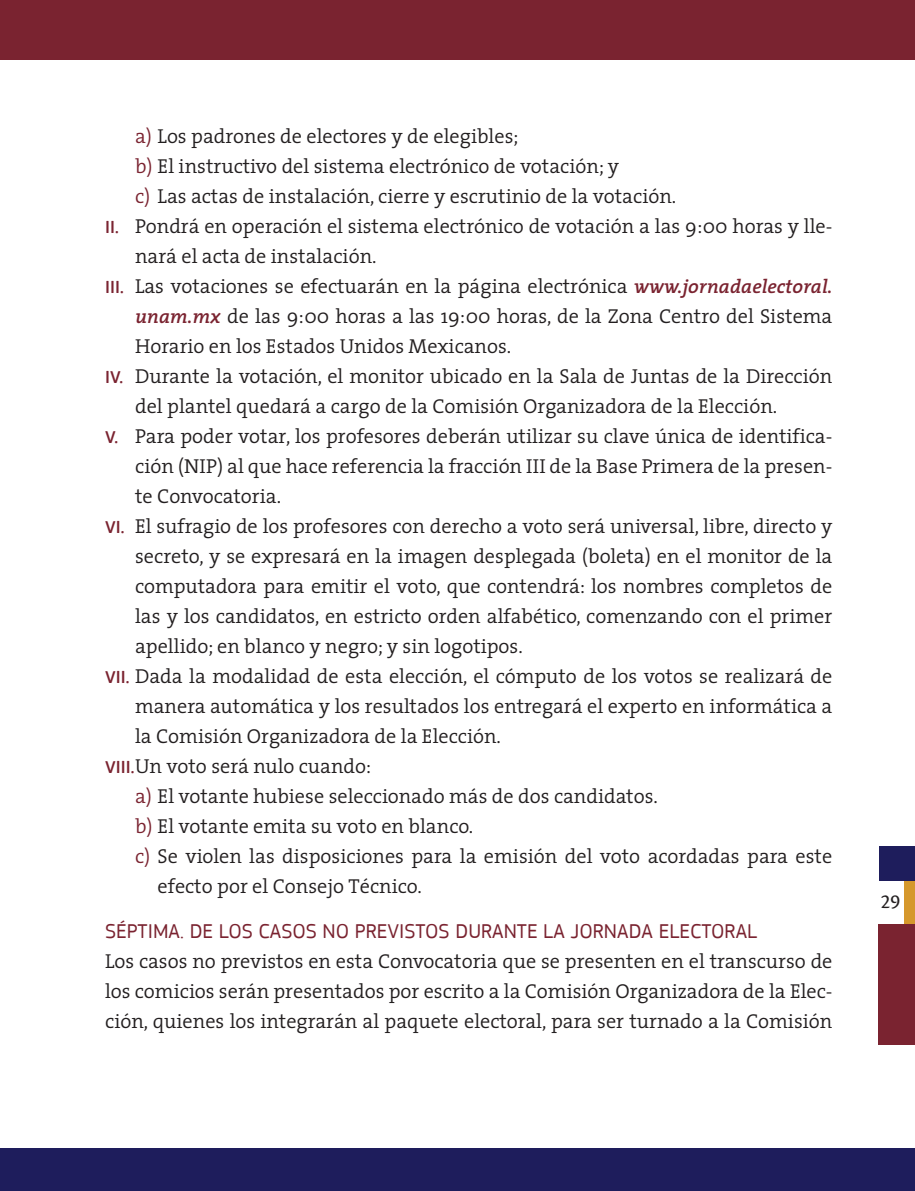
<style>
.page{position:relative;width:915px;height:1191px;background:#fff}
.page>*{position:absolute;margin:0;border:0;box-sizing:border-box;transform-origin:0 0}
.Subtitulo_4{font:21px "PF Square Sans Pro";color:#7a2330}
.t1{font:21px "Cronos Pro";color:#231f20}
.Parrafo_s_sangría{font:300 20.25px/30px "The Serif";color:#231f20;text-align:justify}
.s1{color:#7a2330}
.s2{font-family:"PF Square Sans Pro";font-weight:500;font-size:18px;color:#7a2330}
.s3{font-weight:600;font-style:italic;font-size:19.5px;color:#7a2330}
</style>
<div class="page">
<div style="left:904px;top:869px;width:10px;height:57px;background:#d5982c"></div>
<div style="left:877px;top:924px;width:37px;height:120px;background:#7a2330"></div>
<div style="left:879px;top:846px;width:35px;height:35px;background:#1e1d5c"></div>
<div style="left:0;top:0;width:914px;height:60px;background:#7a2330"></div>
<div style="left:0;top:1147px;width:914px;height:44px;background:#1e1d5c"></div>
<p class="Parrafo_s_sangría" style="left:135px;top:120px;width:385px"><span class="s1">a)</span> Los padrones de electores y de elegibles;</p>
<p class="Parrafo_s_sangría" style="left:135px;top:150px;width:485px"><span class="s1">b)</span> El instructivo del sistema electrónico de votación; y</p>
<p class="Parrafo_s_sangría" style="left:135px;top:180px;width:542px"><span class="s1">c)</span> Las actas de instalación, cierre y escrutinio de la votación.</p>
<p class="Parrafo_s_sangría" style="left:135px;top:210px;width:698px;text-indent:-30px"><span class="s2">II.</span> Pondrá en operación el sistema electrónico de votación a las 9:00 horas y lle&shy;nará el acta de instalación.</p>
<p class="Parrafo_s_sangría" style="left:135px;top:270px;width:698px;text-indent:-30px"><span class="s2">III.</span> Las votaciones se efectuarán en la página electrónica <span class="s3">www.jornadaelectoral. unam.mx</span> de las 9:00 horas a las 19:00 horas, de la Zona Centro del Sistema Horario en los Estados Unidos Mexicanos.</p>
<p class="Parrafo_s_sangría" style="left:135px;top:360px;width:698px;text-indent:-30px"><span class="s2">IV.</span> Durante la votación, el monitor ubicado en la Sala de Juntas de la Dirección del plantel quedará a cargo de la Comisión Organizadora de la Elección.</p>
<p class="Parrafo_s_sangría" style="left:135px;top:420px;width:698px;text-indent:-30px"><span class="s2">V.</span> Para poder votar, los profesores deberán utilizar su clave única de identifica&shy;ción (NIP) al que hace referencia la fracción III de la Base Primera de la presen&shy;te Convocatoria.</p>
<p class="Parrafo_s_sangría" style="left:135px;top:510px;width:698px;text-indent:-30px"><span class="s2">VI.</span> El sufragio de los profesores con derecho a voto será universal, libre, directo y secreto, y se expresará en la imagen desplegada (boleta) en el monitor de la computadora para emitir el voto, que contendrá: los nombres completos de las y los candidatos, en estricto orden alfabético, comenzando con el primer apellido; en blanco y negro; y sin logotipos.</p>
<p class="Parrafo_s_sangría" style="left:135px;top:660px;width:698px;text-indent:-30px"><span class="s2">VII.</span> Dada la modalidad de esta elección, el cómputo de los votos se realizará de manera automática y los resultados los entregará el experto en informática a la Comisión Organizadora de la Elección.</p>
<p class="Parrafo_s_sangría" style="left:105px;top:750px;width:267px"><span class="s2">VIII.</span>Un voto será nulo cuando:</p>
<p class="Parrafo_s_sangría" style="left:135px;top:780px;width:524px"><span class="s1">a)</span> El votante hubiese seleccionado más de dos candidatos.</p>
<p class="Parrafo_s_sangría" style="left:135px;top:810px;width:339px"><span class="s1">b)</span> El votante emita su voto en blanco.</p>
<p class="Parrafo_s_sangría" style="left:158px;top:840px;width:676px;text-indent:-22px"><span class="s1">c)</span> Se violen las disposiciones para la emisión del voto acordadas para este efecto por el Consejo Técnico.</p>
<p class="Subtitulo_4" style="left:105px;top:918px;width:653px">SÉPTIMA. DE LOS CASOS NO PREVISTOS DURANTE LA JORNADA ELECTORAL</p>
<p class="Parrafo_s_sangría" style="left:105px;top:945px;width:728px">Los casos no previstos en esta Convocatoria que se presenten en el transcurso de los comicios serán presentados por escrito a la Comisión Organizadora de la Elec&shy;ción, quienes los integrarán al paquete electoral, para ser turnado a la Comisión</p>
<p class="t1" style="left:880px;top:889px;width:21px">29</p>
</div>
